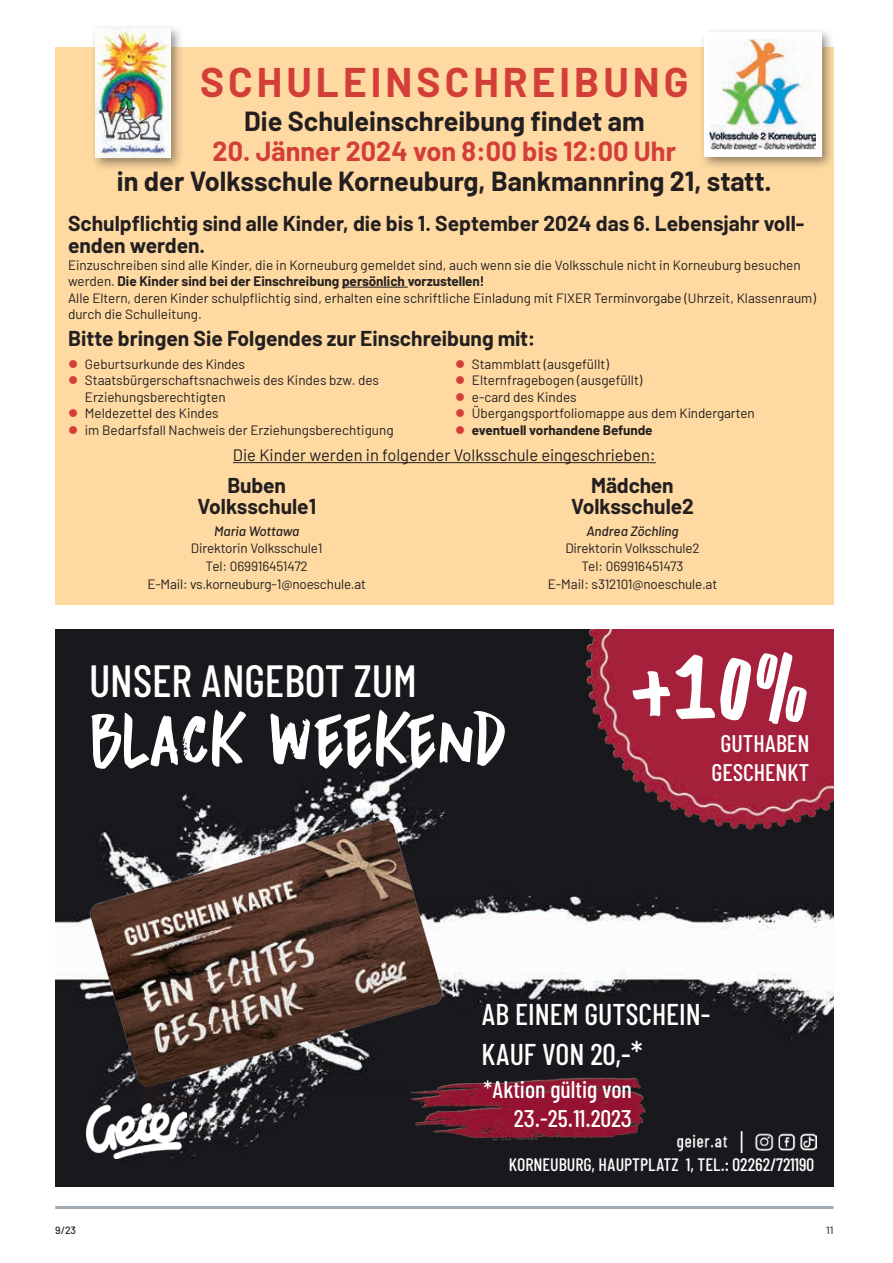
<style>
.page{position:relative;width:893px;height:1263px;background:#fff}
.page>*{position:absolute;margin:0;border:0;box-sizing:border-box;transform-origin:0 0}
.t1{font:90px "Buntaro W00";color:#fff}
.t2{font:72px "Buntaro W00";letter-spacing:-.01em;color:#fff}
.t3{font:500 45px "Barlow Condensed";color:#fff}
.t4{font:700 40.5px "Barlow";letter-spacing:.1em;color:#d43e39}
.t5{font:500 30px/39.6px "Barlow Condensed";color:#fff}
.t6{font:700 27px "Barlow";color:#231f20}
.t7{font:700 27px "Barlow";color:#d43e39}
.t8{font:500 24px/28.8px "Barlow Condensed";color:#fff;text-align:right}
.t9{font:700 21px/22.5px "Barlow";color:#231f20}
.t10{font:500 18px "Barlow Condensed";color:#fff}
.t11{font:16.5px "Barlow";color:#231f20}
.t12{font:13.5px/16.5px "Barlow";color:#231f20}
.t13{font:700 13.5px "Barlow";color:#231f20}
.t14{font:italic 500 13.5px "Barlow";letter-spacing:-.01em;color:#231f20}
.t15{font:500 10.5px "Barlow";color:#231f20}
.t16{font:500 10.5px "Barlow";color:#343f47}
.s1{font-weight:700}
.s2{color:#d43e39}
.s3{font-size:18px}
.s4{font-size:33px}
</style>
<div class="page">
<hr style="left:55px;top:1206px;width:778px;height:3px;background:#a2acb4">
<div style="left:55px;top:48px;width:778px;height:557px;background:#fed9a1"></div>
<hr style="left:342px;top:287px;width:66px;height:1px;background:#231f20">
<hr style="left:233px;top:462px;width:417px;height:1px;background:#231f20">
<div style="left:699px;top:28px;width:136px;height:142px;background:#231f20;opacity:.48"></div>
<div style="left:704px;top:32px;width:117px;height:125px;background:#fff"></div>
<img style="left:710px;top:39px;width:106px;height:111px">
<div style="left:91px;top:23px;width:93px;height:148px;background:#231f20;opacity:.48"></div>
<img style="left:95px;top:28px;width:76px;height:129px">
<img style="left:55px;top:629px;width:778px;height:557px">
<img style="left:87px;top:1103px;width:100px;height:55px">
<img style="left:664px;top:1128px;width:152px;height:25px">
<img style="left:81px;top:812px;width:362px;height:289px">
<img style="left:583px;top:629px;width:250px;height:203px">
<img style="left:409px;top:1075px;width:238px;height:67px">
<h3 class="t4" style="left:200px;top:52px;width:490px">SCHULEINSCHREIBUNG</h3>
<h3 class="t6" style="left:244px;top:101px;width:402px">Die Schuleinschreibung findet am</h3>
<h3 class="t7" style="left:213px;top:131px;width:465px">20. Jänner 2024 von 8:00 bis 12:00 Uhr</h3>
<h3 class="t6" style="left:117px;top:161px;width:656px">in der Volksschule Korneuburg, Bankmannring 21, statt.</h3>
<h3 class="t9" style="left:68px;top:210px;width:738px">Schulpflichtig sind alle Kinder, die bis 1. September 2024 das 6. Lebensjahr voll&shy;enden werden.</h3>
<p class="t12" style="left:68px;top:255px;width:749px">Einzuschreiben sind alle Kinder, die in Korneuburg gemeldet sind, auch wenn sie die Volksschule nicht in Korneuburg besuchen werden. <span class="s1">Die Kinder sind bei der Einschreibung persönlich vorzustellen!<br></span>Alle Eltern, deren Kinder schulpflichtig sind, erhalten eine schriftliche Einladung mit FIXER Terminvorgabe (Uhrzeit, Klassenraum) durch die Schulleitung.</p>
<h3 class="t9" style="left:68px;top:325px;width:469px">Bitte bringen Sie Folgendes zur Einschreibung mit:</h3>
<p class="t12" style="left:68px;top:354px;width:178px"><span class="s2">●</span> Geburtsurkunde des Kindes</p>
<p class="t12" style="left:85px;top:371px;width:296px;text-indent:-17px"><span class="s2">●</span> Staatsbürgerschaftsnachweis des Kindes bzw. des<br>Erziehungsberechtigten</p>
<p class="t12" style="left:68px;top:404px;width:152px"><span class="s2">●</span> Meldezettel des Kindes</p>
<p class="t12" style="left:68px;top:420px;width:327px"><span class="s2">●</span> im Bedarfsfall Nachweis der Erziehungsberechtigung</p>
<p class="t12" style="left:455px;top:354px;width:155px"><span class="s2">●</span> Stammblatt (ausgefüllt)</p>
<p class="t12" style="left:455px;top:371px;width:189px"><span class="s2">●</span> Elternfragebogen (ausgefüllt)</p>
<p class="t12" style="left:455px;top:387px;width:123px"><span class="s2">●</span> e-card des Kindes</p>
<p class="t12" style="left:455px;top:404px;width:301px"><span class="s2">●</span> Übergangsportfoliomappe aus dem Kindergarten</p>
<p class="t13" style="left:455px;top:420px;width:199px"><span class="s2">●</span> eventuell vorhandene Befunde</p>
<p class="t11" style="left:233px;top:443px;width:424px">Die Kinder werden in folgender Volksschule eingeschrieben<span class="s3">:</span></p>
<h3 class="t9" style="left:228px;top:472px;width:60px">Buben</h3>
<h3 class="t9" style="left:591px;top:472px;width:84px">Mädchen</h3>
<h3 class="t9" style="left:197px;top:493px;width:120px">Volksschule1</h3>
<h3 class="t9" style="left:571px;top:493px;width:125px">Volksschule2</h3>
<p class="t14" style="left:214px;top:521px;width:87px">Maria Wottawa</p>
<p class="t14" style="left:586px;top:521px;width:94px">Andrea Zöchling</p>
<p class="t12" style="left:191px;top:539px;width:133px">Direktorin Volksschule1</p>
<p class="t12" style="left:565px;top:539px;width:136px">Direktorin Volksschule2</p>
<p class="t12" style="left:206px;top:557px;width:104px">Tel: 069916451472</p>
<p class="t12" style="left:581px;top:557px;width:103px">Tel: 069916451473</p>
<p class="t12" style="left:147px;top:575px;width:220px">E-Mail: vs.korneuburg-1@noeschule.at</p>
<p class="t12" style="left:548px;top:575px;width:171px">E-Mail: s312101@noeschule.at</p>
<h3 class="t3" style="left:89px;top:652px;width:329px">UNSER ANGEBOT ZUM</h3>
<h2 class="t2" style="left:89px;top:695px;width:419px">BLACK WEEKEND</h2>
<h1 class="t1" style="left:630px;top:631px;width:181px">+10%</h1>
<h3 class="t8" style="left:711px;top:729px;width:99px;text-align:center">GUTHABEN<br>GESCHENKT</h3>
<h3 class="t5" style="left:481px;top:994px;width:231px">AB EINEM GUTSCHEIN-<br>KAUF VON 20,-<span class="s4">*</span></h3>
<h3 class="t8" style="left:483px;top:1074px;width:150px">*Aktion gültig von<br>23.-25.11.2023</h3>
<h3 class="t10" style="left:509px;top:1153px;width:307px">KORNEUBURG, HAUPTPLATZ 1, TEL.: 02262/721190</h3>
<p class="t15" style="left:55px;top:1222px;width:22px">9/23</p>
<p class="t16" style="left:826px;top:1222px;width:9px">11</p>
</div>
